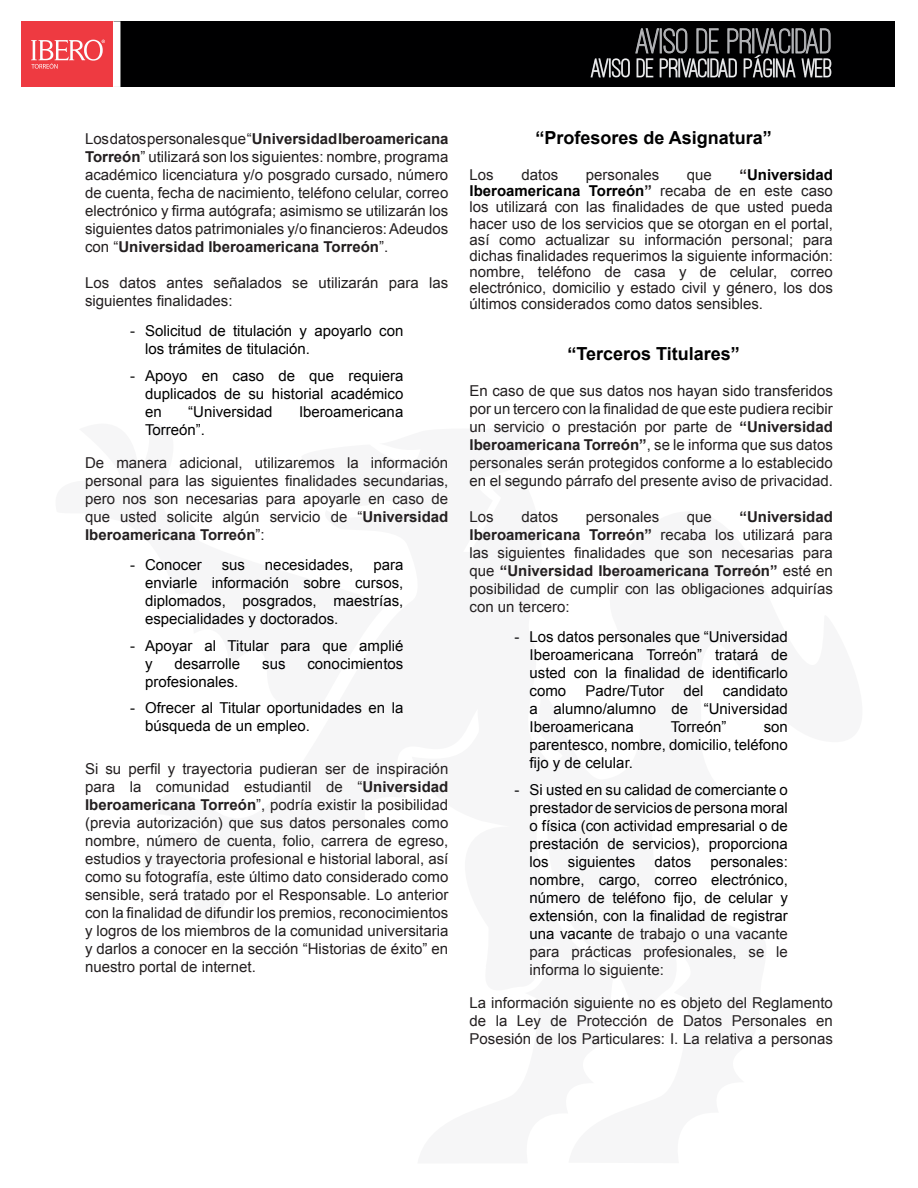
<style>
.page{position:relative;width:918px;height:1188px;background:#fff}
.page>*{position:absolute;margin:0;border:0;box-sizing:border-box;transform-origin:0 0}
.t1{font:500 36px "Ostrich Sans";color:#b4b5b8}
.t2{font:500 27px "Ostrich Sans";color:#fff}
.t3{font:700 18px "Arial";color:#000001}
.t4{font:15px/18px "Arial";color:#231f20;text-align:justify}
.t5{font:15px/18px "Arial";color:#000001;text-align:justify}
.s1{font-weight:700}
.s2{font-weight:700;color:#000001}
.s3{color:#231f20}
</style>
<div class="page">
<div style="left:22px;top:21px;width:872px;height:66px;background:#000001"></div>
<div style="left:21px;top:21px;width:93px;height:66px;background:#ee3a41"></div>
<div style="left:113px;top:21px;width:7px;height:66px;background:#fff"></div>
<svg style="left:590px;top:28px;width:242px;height:50px"></svg>
<svg style="left:31px;top:40px;width:74px;height:29px"></svg>
<p class="t4" style="left:85px;top:130px;width:365px">Los datos personales que “<span class="s1">Universidad Iberoamericana Torreón</span>” utilizará son los siguientes: nombre, programa académico licenciatura y/o posgrado cursado, número de cuenta, fecha de nacimiento, teléfono celular, correo electrónico y firma autógrafa; asimismo se utilizarán los siguientes datos patrimoniales y/o financieros: Adeudos con “<span class="s1">Universidad Iberoamericana Torreón</span>”.</p>
<p class="t4" style="left:85px;top:274px;width:365px">Los datos antes señalados se utilizarán para las siguientes finalidades:</p>
<p class="t5" style="left:145px;top:322px;width:260px;text-indent:-15px">- Solicitud de titulación y apoyarlo con los trámites de titulación.</p>
<p class="t5" style="left:145px;top:366px;width:260px;text-indent:-15px">- Apoyo en caso de que requiera duplicados de su historial académico en</p>
<p class="t5" style="left:188px;top:402px;width:86px">“Universidad</p>
<p class="t5" style="left:299px;top:402px;width:106px">Iberoamericana</p>
<p class="t5" style="left:145px;top:420px;width:62px">Torreón”.</p>
<p class="t4" style="left:85px;top:454px;width:365px">De manera adicional, utilizaremos la información personal para las siguientes finalidades secundarias, pero nos son necesarias para apoyarle en caso de que usted solicite algún servicio de “<span class="s1">Universidad Iberoamericana Torreón</span>”:</p>
<p class="t5" style="left:130px;top:556px;width:73px">- Conocer</p>
<p class="t5" style="left:222px;top:556px;width:25px">sus</p>
<p class="t5" style="left:265px;top:556px;width:90px">necesidades,</p>
<p class="t5" style="left:145px;top:556px;width:260px;text-indent:228px">para enviarle información sobre cursos, diplomados, posgrados, maestrías, especialidades y doctorados.</p>
<p class="t5" style="left:145px;top:636px;width:260px;text-indent:-15px">- Apoyar al Titular para que amplié y</p>
<p class="t5" style="left:174px;top:654px;width:67px">desarrolle</p>
<p class="t5" style="left:262px;top:654px;width:25px">sus</p>
<p class="t5" style="left:307px;top:654px;width:97px">conocimientos</p>
<p class="t5" style="left:145px;top:672px;width:95px">profesionales.</p>
<p class="t5" style="left:145px;top:699px;width:260px;text-indent:-15px">- Ofrecer al Titular oportunidades en la búsqueda de un empleo.</p>
<p class="t4" style="left:85px;top:760px;width:365px">Si su perfil y trayectoria pudieran ser de inspiración para la comunidad estudiantil de “<span class="s1">Universidad Iberoamericana Torreón</span>”, podría existir la posibilidad (previa autorización) que sus datos personales como nombre, número de cuenta, folio, carrera de egreso, estudios y trayectoria profesional e historial laboral, así como su fotografía, este último dato considerado como sensible, será tratado por el Responsable. Lo anterior con la finalidad de difundir los premios, reconocimientos y logros de los miembros de la comunidad universitaria y darlos a conocer en la sección “Historias de éxito” en nuestro portal de internet.</p>
<h1 class="t1" style="left:636px;top:24px;width:198px">AVISO DE PRIVACIDAD</h1>
<h2 class="t2" style="left:591px;top:55px;width:243px">AVISO DE PRIVACIDAD PÁGINA WEB</h2>
<p class="t3" style="left:536px;top:125px;width:238px">“Profesores de Asignatura”</p>
<p class="t4" style="left:470px;top:167px;width:365px;line-height:16.2px;text-indent:270px"><span class="s1">“</span><span class="s2">Universidad Iberoamericana Torreón</span><span class="s1">”</span> recaba de en este caso los utilizará con las finalidades de que usted pueda hacer uso de los servicios que se otorgan en el portal, así como actualizar su información personal; para dichas finalidades requerimos la siguiente información: nombre, teléfono de casa y de celular, correo electrónico, domicilio y estado civil y género, los dos últimos considerados como datos sensibles.</p>
<p class="t3" style="left:568px;top:341px;width:174px">“Terceros Titulares”</p>
<p class="t4" style="left:470px;top:382px;width:365px">En caso de que sus datos nos hayan sido transferidos por un tercero con la finalidad de que este pudiera recibir un servicio o prestación por parte de <span class="s1">“Universidad Iberoamericana Torreón”</span>, se le informa que sus datos personales serán protegidos conforme a lo establecido en el segundo párrafo del presente aviso de privacidad.</p>
<p class="t4" style="left:470px;top:508px;width:26px">Los</p>
<p class="t4" style="left:521px;top:508px;width:38px">datos</p>
<p class="t4" style="left:586px;top:508px;width:75px">personales</p>
<p class="t4" style="left:687px;top:508px;width:27px">que</p>
<p class="t4" style="left:470px;top:166px;width:26px">Los</p>
<p class="t4" style="left:521px;top:166px;width:38px">datos</p>
<p class="t4" style="left:586px;top:166px;width:75px">personales</p>
<p class="t4" style="left:687px;top:166px;width:27px">que</p>
<p class="t4" style="left:470px;top:508px;width:365px;text-indent:270px"><span class="s1">“Universidad Iberoamericana Torreón”</span> recaba los utilizará para las siguientes finalidades que son necesarias para que <span class="s1">“Universidad Iberoamericana Torreón”</span> esté en posibilidad de cumplir con las obligaciones adquirías con un tercero:</p>
<p class="t5" style="left:530px;top:628px;width:260px;text-indent:-15px">- Los datos personales que “Universidad Iberoamericana Torreón” tratará de usted con la finalidad de identificarlo como</p>
<p class="t5" style="left:586px;top:682px;width:80px">Padre/Tutor</p>
<p class="t5" style="left:684px;top:682px;width:22px">del</p>
<p class="t5" style="left:530px;top:682px;width:260px;text-indent:193px">candidato a alumno/alumno de “Universidad Iberoamericana</p>
<p class="t5" style="left:671px;top:718px;width:57px">Torreón”</p>
<p class="t5" style="left:530px;top:718px;width:260px;text-indent:234px">son parentesco, nombre, domicilio, teléfono fijo y de celular.</p>
<p class="t5" style="left:530px;top:780px;width:260px;text-indent:-15px">- Si usted en su calidad de comerciante o prestador de servicios de persona moral o física (con actividad empresarial o de prestación de servicios), proporciona los</p>
<p class="t5" style="left:530px;top:852px;width:260px;text-indent:181px">personales: nombre, cargo, correo electrónico, número de teléfono fijo, de celular y extensión, con la finalidad de registrar una vacante <span class="s3">de trabajo o una vacante para prácticas profesionales, se le informa lo siguiente:</span></p>
<p class="t4" style="left:470px;top:994px;width:365px">La información siguiente no es objeto del Reglamento de la Ley de Protección de Datos Personales en Posesión de los Particulares: I. La relativa a personas</p>
<p class="t5" style="left:568px;top:852px;width:69px">siguientes</p>
<p class="t5" style="left:655px;top:852px;width:38px">datos</p>
</div>
